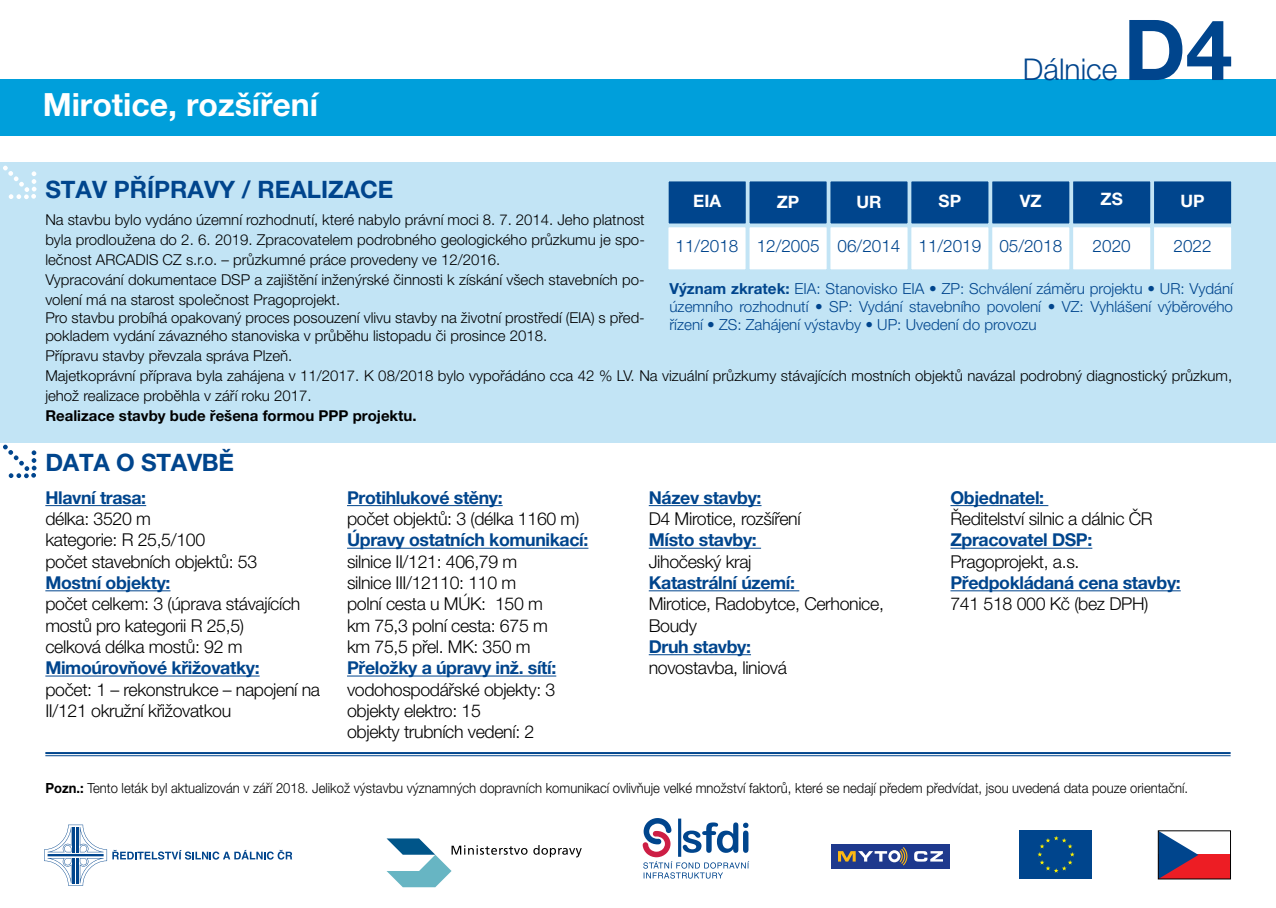
<style>
.page{position:relative;width:1276px;height:908px;background:#fff}
.page>*{position:absolute;margin:0;border:0;box-sizing:border-box;transform-origin:0 0}
.t1{font:700 84px "Helvetica Neue LT Pro";color:#00458d}
.t2{font:700 32px "Helvetica Neue LT Pro";color:#fff}
.t3{font:300 30px "Helvetica Neue LT Pro";color:#00458d}
.t4{font:700 24px "Helvetica Neue LT Pro";color:#00458d}
.t5{font:300 17.8px/21.2px "Helvetica Neue LT Pro";letter-spacing:-.02em;color:#000}
.t6{font:700 17.8px "Helvetica Neue LT Pro";letter-spacing:-.02em;color:#00458d}
.t7{font:300 17.2px "Helvetica Neue LT Pro";color:#00458d}
.t8{font:700 17.2px "Helvetica Neue LT Pro";color:#fff}
.t9{font:300 15.2px/18.2px "Helvetica Neue LT Pro";color:#00458d;text-align:justify}
.t10{font:300 15px/20px "Helvetica Neue LT Pro";color:#000}
.t11{font:700 15px "Helvetica Neue LT Pro";color:#000}
.t12{font:300 14px "Helvetica Neue LT Pro";color:#000;scale:.93 1}
.s1{font-weight:700}
</style>
<div class="page">
<div style="left:0;top:79px;width:1276px;height:57px;background:#009fdb"></div>
<div style="left:0;top:162px;width:1276px;height:280px;background:#c2e4f5"></div>
<svg style="left:3px;top:165px;width:34px;height:34px"></svg>
<div style="left:1153px;top:180px;width:79px;height:44px;background:#00458d"></div>
<div style="left:1152px;top:179px;width:81px;height:46px;border:2px solid #c2e4f5"></div>
<div style="left:991px;top:180px;width:79px;height:44px;background:#00458d"></div>
<div style="left:990px;top:179px;width:81px;height:46px;border:2px solid #c2e4f5"></div>
<div style="left:829px;top:180px;width:79px;height:44px;background:#00458d"></div>
<div style="left:828px;top:179px;width:81px;height:46px;border:2px solid #c2e4f5"></div>
<div style="left:1072px;top:180px;width:79px;height:44px;background:#00458d"></div>
<div style="left:1071px;top:179px;width:81px;height:46px;border:2px solid #c2e4f5"></div>
<div style="left:910px;top:180px;width:79px;height:44px;background:#00458d"></div>
<div style="left:909px;top:179px;width:81px;height:46px;border:2px solid #c2e4f5"></div>
<div style="left:748px;top:180px;width:79px;height:44px;background:#00458d"></div>
<div style="left:747px;top:179px;width:81px;height:46px;border:2px solid #c2e4f5"></div>
<div style="left:668px;top:180px;width:78px;height:44px;background:#00458d"></div>
<div style="left:667px;top:179px;width:80px;height:46px;border:2px solid #c2e4f5"></div>
<div style="left:1153px;top:226px;width:79px;height:44px;background:#fff"></div>
<div style="left:1152px;top:225px;width:81px;height:46px;border:2px solid #c2e4f5"></div>
<div style="left:991px;top:226px;width:79px;height:44px;background:#fff"></div>
<div style="left:990px;top:225px;width:81px;height:46px;border:2px solid #c2e4f5"></div>
<div style="left:829px;top:226px;width:79px;height:44px;background:#fff"></div>
<div style="left:828px;top:225px;width:81px;height:46px;border:2px solid #c2e4f5"></div>
<div style="left:1072px;top:226px;width:79px;height:44px;background:#fff"></div>
<div style="left:1071px;top:225px;width:81px;height:46px;border:2px solid #c2e4f5"></div>
<div style="left:910px;top:226px;width:79px;height:44px;background:#fff"></div>
<div style="left:909px;top:225px;width:81px;height:46px;border:2px solid #c2e4f5"></div>
<div style="left:748px;top:226px;width:79px;height:44px;background:#fff"></div>
<div style="left:747px;top:225px;width:81px;height:46px;border:2px solid #c2e4f5"></div>
<div style="left:667px;top:226px;width:79px;height:44px;background:#fff"></div>
<div style="left:666px;top:225px;width:81px;height:46px;border:2px solid #c2e4f5"></div>
<div style="left:1019px;top:830px;width:72px;height:48px;background:#00458d"></div>
<svg style="left:1037px;top:836px;width:37px;height:36px"></svg>
<div style="left:1158px;top:854px;width:72px;height:24px;background:#ed1d24"></div>
<svg style="left:1160px;top:832px;width:38px;height:44px"></svg>
<svg style="left:44px;top:824px;width:248px;height:61px"></svg>
<svg style="left:642px;top:818px;width:107px;height:60px"></svg>
<hr style="left:45px;top:751px;width:1185px;height:2px;background:#00458d">
<hr style="left:45px;top:755px;width:1185px;height:1px;background:#00458d">
<hr style="left:45px;top:505px;width:101px;height:1px;background:#00458d">
<hr style="left:45px;top:590px;width:125px;height:1px;background:#00458d">
<hr style="left:45px;top:675px;width:215px;height:1px;background:#00458d">
<hr style="left:347px;top:505px;width:156px;height:1px;background:#00458d">
<hr style="left:347px;top:547px;width:241px;height:1px;background:#00458d">
<hr style="left:347px;top:675px;width:209px;height:1px;background:#00458d">
<hr style="left:649px;top:505px;width:112px;height:1px;background:#00458d">
<hr style="left:649px;top:547px;width:112px;height:1px;background:#00458d">
<hr style="left:649px;top:590px;width:150px;height:1px;background:#00458d">
<hr style="left:649px;top:654px;width:102px;height:1px;background:#00458d">
<hr style="left:950px;top:505px;width:98px;height:1px;background:#00458d">
<hr style="left:950px;top:547px;width:142px;height:1px;background:#00458d">
<hr style="left:950px;top:590px;width:230px;height:1px;background:#00458d">
<svg style="left:3px;top:444px;width:34px;height:34px"></svg>
<svg style="left:386px;top:838px;width:141px;height:48px"></svg>
<svg style="left:533px;top:845px;width:49px;height:12px"></svg>
<div style="left:831px;top:843px;width:119px;height:24px;background:#1e398d"></div>
<svg style="left:838px;top:847px;width:69px;height:18px"></svg>
<svg style="left:914px;top:851px;width:29px;height:10px"></svg>
<h2 class="t2" style="left:43px;top:85px;width:277px">Mirotice, rozšíření</h2>
<h3 class="t3" style="left:1023px;top:51px;width:96px">Dálnice</h3>
<h1 class="t1" style="left:1123px;top:-2px;width:110px">D4</h1>
<h3 class="t4" style="left:45px;top:175px;width:350px">STAV PŘÍPRAVY / REALIZACE</h3>
<p class="t8" style="left:693px;top:190px;width:29px">EIA</p>
<p class="t8" style="left:777px;top:191px;width:24px">ZP</p>
<p class="t8" style="left:856px;top:191px;width:27px">UR</p>
<p class="t8" style="left:938px;top:190px;width:24px">SP</p>
<p class="t8" style="left:1020px;top:190px;width:23px">VZ</p>
<p class="t8" style="left:1100px;top:188px;width:24px">ZS</p>
<p class="t8" style="left:1180px;top:190px;width:26px">UP</p>
<p class="t7" style="left:675px;top:235px;width:388px">11/2018 12/2005 06/2014 11/2019 05/2018</p>
<p class="t7" style="left:1092px;top:235px;width:40px">2020</p>
<p class="t7" style="left:1173px;top:235px;width:40px">2022</p>
<p class="t10" style="left:45px;top:209px;width:601px">Na stavbu bylo vydáno územní rozhodnutí, které nabylo právní moci 8. 7. 2014. Jeho platnost byla prodloužena do 2. 6. 2019. Zpracovatelem podrobného geologického průzkumu je spo&shy;lečnost ARCADIS CZ s.r.o. – průzkumné práce provedeny ve 12/2016.<br>Vypracování dokumentace DSP a zajištění inženýrské činnosti k získání všech stavebních po&shy;volení má na starost společnost Pragoprojekt.</p>
<p class="t10" style="left:45px;top:308px;width:601px;line-height:18px">Pro stavbu probíhá opakovaný proces posouzení vlivu stavby na životní prostředí (EIA) s před&shy;pokladem vydání závazného stanoviska v průběhu listopadu či prosince 2018.</p>
<p class="t10" style="left:45px;top:345px;width:1188px">Přípravu stavby převzala správa Plzeň.<br>Majetkoprávní příprava byla zahájena v 11/2017. K 08/2018 bylo vypořádáno cca 42 % LV. Na vizuální průzkumy stávajících mostních objektů navázal podrobný diagnostický průzkum, jehož realizace proběhla v září roku 2017.</p>
<p class="t11" style="left:45px;top:406px;width:373px">Realizace stavby bude řešena formou PPP projektu.</p>
<p class="t9" style="left:669px;top:279px;width:565px"><span class="s1">Význam zkratek:</span> EIA: Stanovisko EIA • ZP: Schválení záměru projektu • UR: Vydání územního rozhodnutí • SP: Vydání stavebního povolení • VZ: Vyhlášení výběrového řízení • ZS: Zahájení výstavby • UP: Uvedení do provozu</p>
<h3 class="t4" style="left:45px;top:447px;width:190px">DATA O STAVBĚ</h3>
<p class="t6" style="left:45px;top:486px;width:102px">Hlavní trasa:</p>
<p class="t5" style="left:45px;top:507px;width:213px">délka: 3520 m<br>kategorie: R 25,5/100<br>počet stavebních objektů: 53</p>
<p class="t6" style="left:45px;top:571px;width:127px">Mostní objekty:</p>
<p class="t5" style="left:45px;top:592px;width:257px">počet celkem: 3 (úprava stávajících mostů pro kategorii R 25,5) celková délka mostů: 92 m</p>
<p class="t6" style="left:45px;top:656px;width:216px">Mimoúrovňové křižovatky:</p>
<p class="t5" style="left:45px;top:678px;width:276px">počet: 1 – rekonstrukce – napojení na<br>II/121 okružní křižovatkou</p>
<p class="t6" style="left:347px;top:486px;width:157px">Protihlukové stěny:</p>
<p class="t5" style="left:347px;top:507px;width:234px">počet objektů: 3 (délka 1160 m)</p>
<p class="t6" style="left:347px;top:529px;width:243px">Úpravy ostatních komunikací:</p>
<p class="t5" style="left:347px;top:550px;width:202px">silnice II/121: 406,79 m silnice III/12110: 110 m polní cesta u MÚK: 150 m km 75,3 polní cesta: 675 m km 75,5 přel. MK: 350 m</p>
<p class="t6" style="left:347px;top:656px;width:211px">Přeložky a úpravy inž. sítí:</p>
<p class="t5" style="left:347px;top:678px;width:210px">vodohospodářské objekty: 3 objekty elektro: 15<br>objekty trubních vedení: 2</p>
<p class="t6" style="left:649px;top:486px;width:114px">Název stavby:</p>
<p class="t5" style="left:649px;top:507px;width:153px">D4 Mirotice, rozšíření</p>
<p class="t6" style="left:649px;top:529px;width:110px">Místo stavby:</p>
<p class="t5" style="left:649px;top:550px;width:104px">Jihočeský kraj</p>
<p class="t6" style="left:649px;top:571px;width:148px">Katastrální území:</p>
<p class="t5" style="left:649px;top:592px;width:237px">Mirotice, Radobytce, Cerhonice,<br>Boudy</p>
<p class="t6" style="left:649px;top:635px;width:104px">Druh stavby:</p>
<p class="t5" style="left:649px;top:656px;width:140px">novostavba, liniová</p>
<p class="t6" style="left:950px;top:486px;width:95px">Objednatel:</p>
<p class="t5" style="left:950px;top:507px;width:204px">Ředitelství silnic a dálnic ČR</p>
<p class="t6" style="left:950px;top:529px;width:143px">Zpracovatel DSP:</p>
<p class="t5" style="left:950px;top:550px;width:131px">Pragoprojekt, a.s.</p>
<p class="t6" style="left:950px;top:571px;width:232px">Předpokládaná cena stavby:</p>
<p class="t5" style="left:950px;top:592px;width:199px">741 518 000 Kč (bez DPH)</p>
<p class="t12" style="left:45px;top:779px;width:1230px"><span class="s1">Pozn.:</span> Tento leták byl aktualizován v září 2018. Jelikož výstavbu významných dopravních komunikací ovlivňuje velké množství faktorů, které se nedají předem předvídat, jsou uvedená data pouze orientační.</p>
</div>
